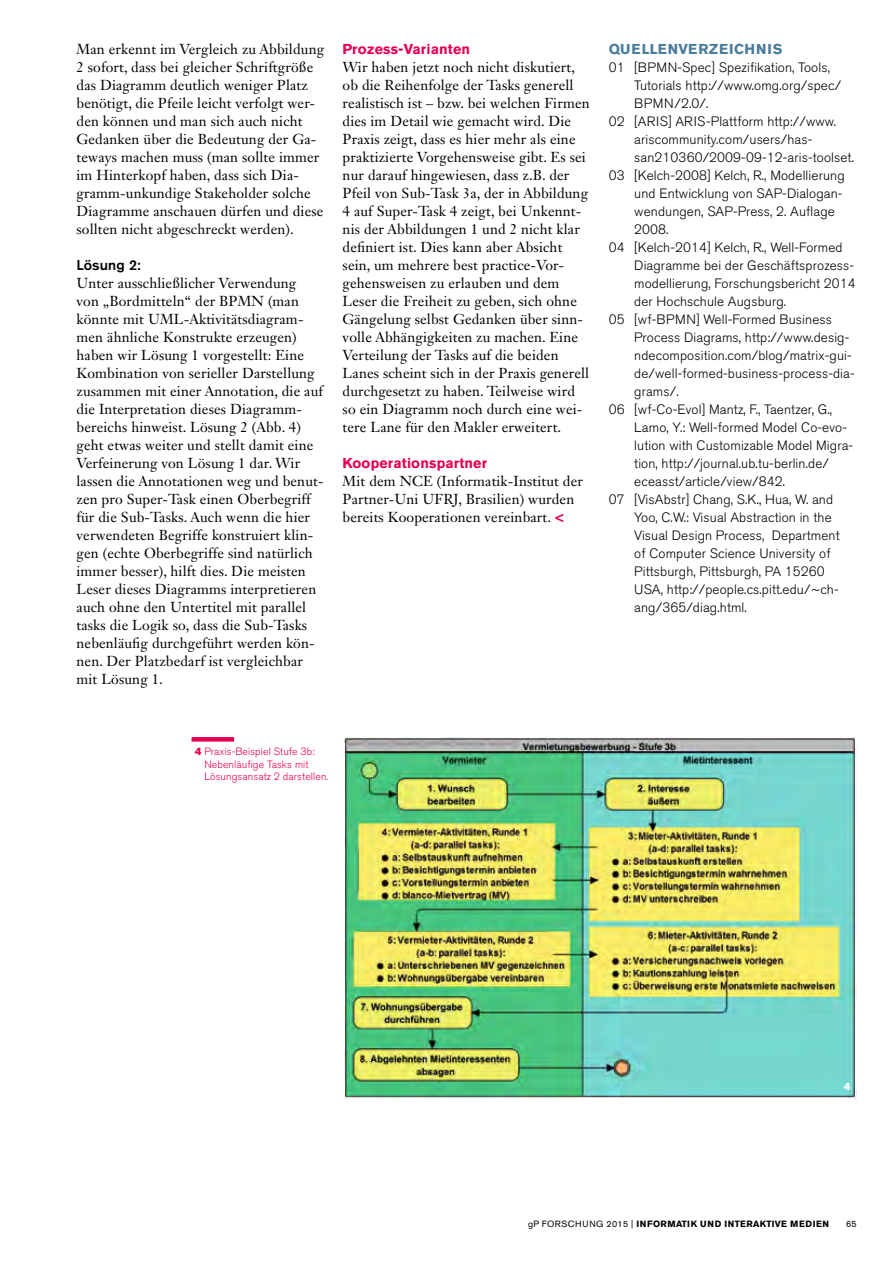
<style>
.page{position:relative;width:893px;height:1263px;background:#fff}
.page>*{position:absolute;margin:0;border:0;box-sizing:border-box;transform-origin:0 0}
.t1{font:14.25px/18px "Janson Text LT Std";letter-spacing:.01em;color:#000}
.t2{font:700 14.25px "Akzidenz Grotesk BQ";letter-spacing:.06em;color:#4a7c9a}
.t3{font:300 13.5px "Akzidenz Grotesk BQ";letter-spacing:.01em;color:#000}
.t4{font:300 10.5px/12.6px "Akzidenz Grotesk BQ";letter-spacing:.01em;color:#e60055}
.t5{font:10.5px "Akzidenz Grotesk BQ Super";color:#fff}
.t6{font:700 9px "Akzidenz Grotesk BQ";letter-spacing:.06em;color:#000}
.t7{font:9px "Akzidenz Grotesk BQ";color:#000}
.s1{font-family:"Akzidenz Grotesk BQ";font-weight:500}
.s2{font-family:"Akzidenz Grotesk BQ";font-weight:700;color:#e60055}
.s3{font-weight:700;font-size:18px;color:#e60055}
.s4{font-family:"Akzidenz Grotesk BQ Super";font-weight:400}
.s5{font-weight:400}
</style>
<div class="page">
<img style="left:345px;top:738px;width:512px;height:360px">
<svg style="left:192px;top:737px;width:42px;height:4px"></svg>
<p class="t1" style="left:77px;top:40px;width:249px">Man erkennt im Vergleich zu Abbildung 2 sofort, dass bei gleicher Schriftgröße das Diagramm deutlich weniger Platz benötigt, die Pfeile leicht verfolgt wer&shy;den können und man sich auch nicht Gedanken über die Bedeutung der Ga&shy;teways machen muss (man sollte immer im Hinterkopf haben, dass sich Dia&shy;gramm-unkundige Stakeholder solche Diagramme anschauen dürfen und diese sollten nicht abgeschreckt werden).</p>
<p class="t1" style="left:77px;top:256px;width:249px"><span class="s1">Lösung 2:<br></span>Unter ausschließlicher Verwendung<br>von „Bordmitteln“ der BPMN (man könnte mit UML-Aktivitätsdiagram&shy;men ähnliche Konstrukte erzeugen) haben wir Lösung 1 vorgestellt: Eine Kombination von serieller Darstellung zusammen mit einer Annotation, die auf die Interpretation dieses Diagramm&shy;bereichs hinweist. Lösung 2 (Abb. 4) geht etwas weiter und stellt damit eine Verfeinerung von Lösung 1 dar. Wir lassen die Annotationen weg und benut&shy;zen pro Super-Task einen Oberbegriff für die Sub-Tasks. Auch wenn die hier verwendeten Begriffe konstruiert klin&shy;gen (echte Oberbegriffe sind natürlich immer besser), hilft dies. Die meisten Leser dieses Diagramms interpretieren auch ohne den Untertitel mit parallel tasks die Logik so, dass die Sub-Tasks nebenläufig durchgeführt werden kön&shy;nen. Der Platzbedarf ist vergleichbar mit Lösung 1.</p>
<p class="t1" style="left:343px;top:40px;width:249px"><span class="s2">Prozess-Varianten<br></span>Wir haben jetzt noch nicht diskutiert, ob die Reihenfolge der Tasks generell realistisch ist – bzw. bei welchen Firmen dies im Detail wie gemacht wird. Die Praxis zeigt, dass es hier mehr als eine praktizierte Vorgehensweise gibt. Es sei nur darauf hingewiesen, dass z.B. der Pfeil von Sub-Task 3a, der in Abbildung 4 auf Super-Task 4 zeigt, bei Unkennt&shy;nis der Abbildungen 1 und 2 nicht klar definiert ist. Dies kann aber Absicht sein, um mehrere best practice-Vor&shy;gehensweisen zu erlauben und dem Leser die Freiheit zu geben, sich ohne Gängelung selbst Gedanken über sinn&shy;volle Abhängigkeiten zu machen. Eine Verteilung der Tasks auf die beiden Lanes scheint sich in der Praxis generell durchgesetzt zu haben. Teilweise wird so ein Diagramm noch durch eine wei&shy;tere Lane für den Makler erweitert.</p>
<p class="t1" style="left:343px;top:454px;width:242px"><span class="s2">Kooperationspartner<br></span>Mit dem NCE (Informatik-Institut der Partner-Uni UFRJ, Brasilien) wurden bereits Kooperationen vereinbart. <span class="s3">&lt;</span></p>
<p class="t2" style="left:609px;top:41px;width:175px">QUELLENVERZEICHNIS</p>
<p class="t3" style="left:609px;top:60px;width:223px">01 [BPMN-Spec] Spezifikation, Tools,</p>
<p class="t3" style="left:634px;top:78px;width:208px">Tutorials http://www.omg.org/spec/</p>
<p class="t3" style="left:634px;top:96px;width:76px">BPMN/2.0/.</p>
<p class="t3" style="left:609px;top:114px;width:229px">02 [ARIS] ARIS-Plattform http://www.</p>
<p class="t3" style="left:634px;top:132px;width:180px">ariscommunity.com/users/has-</p>
<p class="t3" style="left:634px;top:150px;width:221px">san210360/2009-09-12-aris-toolset.</p>
<p class="t3" style="left:609px;top:168px;width:237px">03 [Kelch-2008] Kelch, R., Modellierung</p>
<p class="t3" style="left:634px;top:186px;width:210px">und Entwicklung von SAP-Dialogan-</p>
<p class="t3" style="left:634px;top:204px;width:202px">wendungen, SAP-Press, 2. Auflage</p>
<p class="t3" style="left:634px;top:222px;width:36px">2008.</p>
<p class="t3" style="left:609px;top:240px;width:235px">04 [Kelch-2014] Kelch, R., Well-Formed</p>
<p class="t3" style="left:634px;top:258px;width:221px">Diagramme bei der Geschäftsprozess-</p>
<p class="t3" style="left:634px;top:276px;width:223px">modellierung, Forschungsbericht 2014</p>
<p class="t3" style="left:634px;top:294px;width:153px">der Hochschule Augsburg.</p>
<p class="t3" style="left:609px;top:312px;width:225px">05 [wf-BPMN] Well-Formed Business</p>
<p class="t3" style="left:634px;top:330px;width:217px">Process Diagrams, http://www.desig-</p>
<p class="t3" style="left:634px;top:348px;width:219px">ndecomposition.com/blog/matrix-gui-</p>
<p class="t3" style="left:634px;top:366px;width:222px">de/well-formed-business-process-dia-</p>
<p class="t3" style="left:634px;top:384px;width:46px">grams/.</p>
<p class="t3" style="left:609px;top:402px;width:225px">06 [wf-Co-Evol] Mantz, F., Taentzer, G.,</p>
<p class="t3" style="left:634px;top:420px;width:214px">Lamo, Y.: Well-formed Model Co-evo-</p>
<p class="t3" style="left:634px;top:438px;width:220px">lution with Customizable Model Migra-</p>
<p class="t3" style="left:634px;top:456px;width:196px">tion, http://journal.ub.tu-berlin.de/</p>
<p class="t3" style="left:634px;top:474px;width:152px">eceasst/article/view/842.</p>
<p class="t3" style="left:609px;top:492px;width:226px">07 [VisAbstr] Chang, S.K., Hua, W. and</p>
<p class="t3" style="left:634px;top:510px;width:199px">Yoo, C.W.: Visual Abstraction in the</p>
<p class="t3" style="left:634px;top:528px;width:207px">Visual Design Process, Department</p>
<p class="t3" style="left:634px;top:546px;width:198px">of Computer Science University of</p>
<p class="t3" style="left:634px;top:564px;width:192px">Pittsburgh, Pittsburgh, PA 15260</p>
<p class="t3" style="left:634px;top:582px;width:206px">USA, http://people.cs.pitt.edu/~ch-</p>
<p class="t3" style="left:634px;top:600px;width:114px">ang/365/diag.html.</p>
<p class="t4" style="left:204px;top:745px;width:126px;text-indent:-9px"><span class="s4">4</span> Praxis-Beispiel Stufe 3b:<br>Nebenläufige Tasks mit<br>Lösungsansatz 2 darstellen.</p>
<p class="t5" style="left:844px;top:1080px;width:8px">4</p>
<p class="t6" style="left:528px;top:1218px;width:303px"><span class="s5">gP FORSCHUNG 2015 |</span> INFORMATIK UND INTERAKTIVE MEDIEN</p>
<p class="t7" style="left:846px;top:1218px;width:12px">65</p>
</div>
